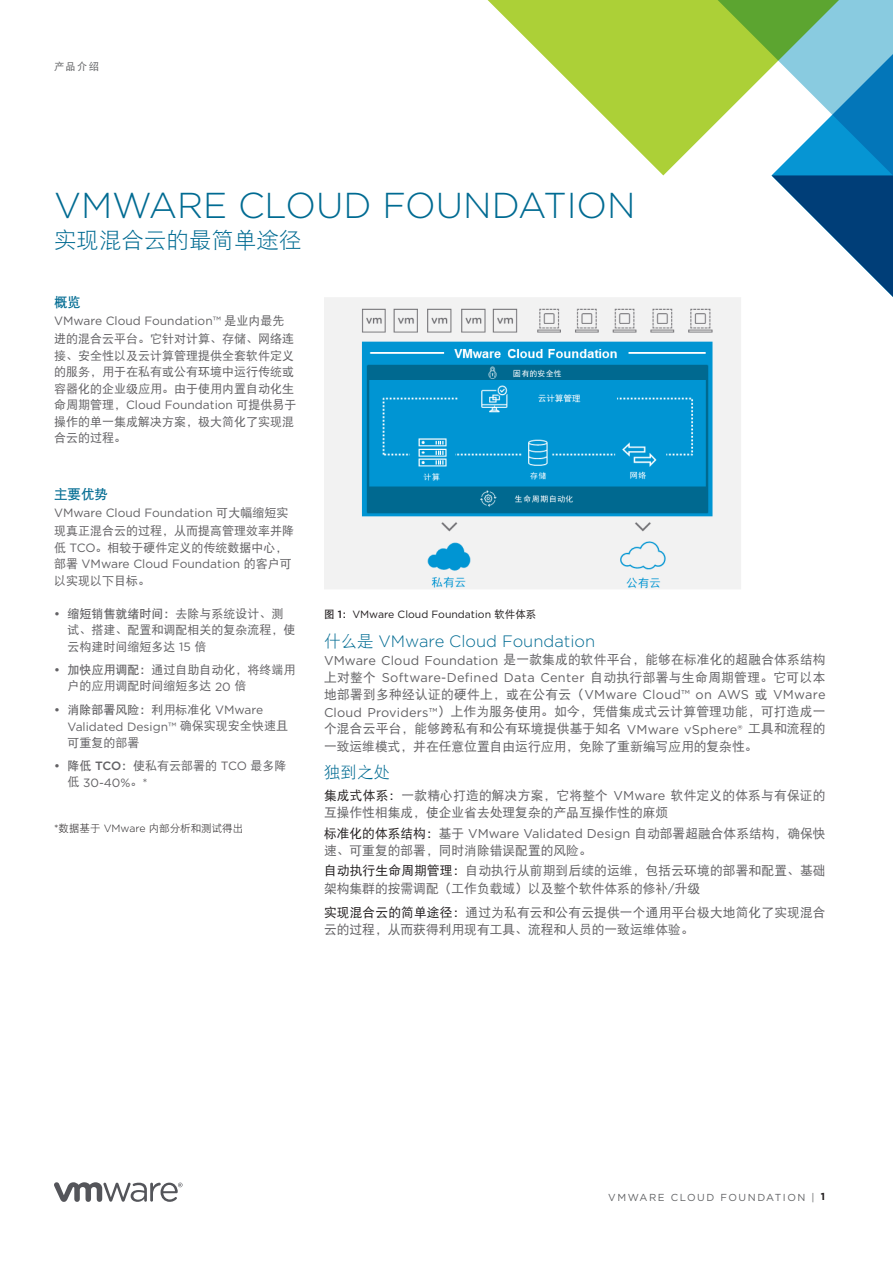
<style>
.page{position:relative;width:893px;height:1263px;background:#fff}
.page>*{position:absolute;margin:0;border:0;box-sizing:border-box;transform-origin:0 0}
.t1{font:300 36px "Gotham";color:#006b92}
.t2{font:22.5px "DFP Hei W3";color:#006b92}
.t3{font:300 16.5px "Gotham";color:#006b92}
.t4{font:16.5px "DFP Hei W3";color:#006b92}
.t5{font:13.5px "DFP Hei W7";color:#006b92}
.t6{font:12.75px/17.2px "DFP Hei W5";letter-spacing:.01em;color:#636265}
.t7{font:12.75px/17.2px "Gotham";letter-spacing:.02em;color:#636265}
.t8{font:12.75px "Gotham";color:#636265}
.t9{font:12px/16.5px "DFP Hei W5";color:#636265}
.t10{font:12px "Gotham";color:#636265}
.t11{font:12px "DFP Hei W7";color:#636265}
.t12{font:10.5px "Gotham";color:#231f20}
.t13{font:10.5px "DFP Hei W3";color:#231f20}
.t14{font:10.2px "Gotham";letter-spacing:.15em;color:#636466}
.t15{font:10.2px "DFP Hei W5";color:#636466}
.s1{font-family:"DFP Hei W5"}
.s2{font-family:"Gotham"}
.s3{font-family:"Gotham";font-weight:500}
.s4{font-family:"DFP Hei W7"}
.s5{font-family:"Gotham";font-weight:300}
.s6{font-weight:500}
.s7{font-family:"DFP Hei W3";font-weight:400}
.s8{color:#231f20}
.s9{font-family:"DFP Hei W5";color:#231f20}
.s10{font-weight:700;color:#231f20}
</style>
<div class="page">
<svg style="left:54px;top:1182px;width:129px;height:20px"></svg>
<svg style="left:487px;top:0;width:217px;height:175px;fill:#acd037"></svg>
<svg style="left:704px;top:0;width:189px;height:297px"></svg>
<img style="left:324px;top:297px;width:417px;height:292px">
<p class="t15" style="left:54px;top:60px;width:47px">产品介绍</p>
<h1 class="t1" style="left:54px;top:182px;width:583px">VMWARE CLOUD FOUNDATION</h1>
<h2 class="t2" style="left:54px;top:229px;width:249px">实现混合云的最简单途径</h2>
<p class="t5" style="left:54px;top:295px;width:28px">概览</p>
<p class="t10" style="left:54px;top:313px;width:232px">VMware Cloud Foundation™ <span class="s1">是业内最先</span></p>
<p class="t9" style="left:54px;top:330px;width:241px;text-align:justify">进的混合云平台。它针对计算、存储、网络连接、安全性以及云计算管理提供全套软件定义的服务，用于在私有或公有环境中运行传统或容器化的企业级应用。由于使用内置自动化生</p>
<p class="t10" style="left:54px;top:397px;width:244px"><span class="s1">命周期管理，</span>Cloud Foundation <span class="s1">可提供易于</span></p>
<p class="t9" style="left:54px;top:413px;width:241px">操作的单一集成解决方案，极大简化了实现混合云的过程。</p>
<p class="t5" style="left:54px;top:487px;width:55px">主要优势</p>
<p class="t10" style="left:54px;top:505px;width:236px">VMware Cloud Foundation <span class="s1">可大幅缩短实</span></p>
<p class="t9" style="left:54px;top:522px;width:241px">现真正混合云的过程，从而提高管理效率并降低 <span class="s2">TCO</span>。相较于硬件定义的传统数据中心，</p>
<p class="t10" style="left:54px;top:556px;width:239px"><span class="s1">部署</span> VMware Cloud Foundation <span class="s1">的客户可</span></p>
<p class="t9" style="left:54px;top:572px;width:97px">以实现以下目标。</p>
<p class="t11" style="left:54px;top:607px;width:231px"><span class="s3">•</span> 缩短销售就绪时间：<span class="s1">去除与系统设计、测</span></p>
<p class="t9" style="left:68px;top:621px;width:229px">试、搭建、配置和调配相关的复杂流程，使云构建时间缩短多达 <span class="s2">15</span> 倍</p>
<p class="t9" style="left:68px;top:661px;width:229px;text-indent:-14px"><span class="s3">•</span> <span class="s4">加快应用调配：</span>通过自助自动化，将终端用户的应用调配时间缩短多达 <span class="s2">20</span> 倍</p>
<p class="t11" style="left:54px;top:703px;width:211px"><span class="s3">•</span> 消除部署风险：<span class="s1">利用标准化</span> <span class="s2">VMware</span></p>
<p class="t10" style="left:68px;top:718px;width:222px">Validated Design™ <span class="s1">确保实现安全快速且</span></p>
<p class="t9" style="left:68px;top:734px;width:73px">可重复的部署</p>
<p class="t9" style="left:54px;top:757px;width:234px"><span class="s3">•</span> <span class="s4">降低</span> <span class="s3">TCO</span><span class="s4">：</span>使私有云部署的 <span class="s2">TCO</span> 最多降</p>
<p class="t10" style="left:68px;top:775px;width:82px"><span class="s1">低</span> 30-40%<span class="s1">。</span>*</p>
<p class="t13" style="left:54px;top:822px;width:191px"><span class="s5">*</span> 数据基于 <span class="s5">VMware</span> 内部分析和测试得出</p>
<p class="t12" style="left:324px;top:608px;width:214px"><span class="s4">图</span> <span class="s6">1</span><span class="s4">：</span>VMware Cloud Foundation <span class="s1">软件体系</span></p>
<p class="t3" style="left:324px;top:631px;width:273px"><span class="s7">什么是</span> VMware Cloud Foundation</p>
<p class="t6" style="left:324px;top:651px;width:503px"><span class="s2">VMware Cloud Foundation</span> 是一款集成的软件平台，能够在标准化的超融合体系结构</p>
<p class="t7" style="left:324px;top:669px;width:503px"><span class="s1">上对整个</span> Software-Defined Data Center <span class="s1">自动执行部署与生命周期管理。它可以本地部署到多种经认证的硬件上，或在公有云（</span>VMware Cloud™ on AWS <span class="s1">或</span> VMware</p>
<p class="t6" style="left:324px;top:703px;width:503px;text-align:justify"><span class="s2">Cloud Providers™</span>）上作为服务使用。如今，凭借集成式云计算管理功能，可打造成一个混合云平台，能够跨私有和公有环境提供基于知名 <span class="s2">VMware vSphere®</span> 工具和流程的一致运维模式，并在任意位置自由运行应用，免除了重新编写应用的复杂性。</p>
<p class="t4" style="left:324px;top:764px;width:67px">独到之处</p>
<p class="t6" style="left:324px;top:786px;width:503px"><span class="s8">集成式体系：</span>一款精心打造的解决方案，它将整个 <span class="s2">VMware</span> 软件定义的体系与有保证的互操作性相集成，使企业省去处理复杂的产品互操作性的麻烦</p>
<p class="t8" style="left:324px;top:825px;width:503px"><span class="s9">标准化的体系结构：</span><span class="s1">基于</span> VMware Validated Design <span class="s1">自动部署超融合体系结构，确保快</span></p>
<p class="t6" style="left:324px;top:840px;width:503px;line-height:20.5px">速、可重复的部署，同时消除错误配置的风险。<br><span class="s8">自动执行生命周期管理：</span>自动执行从前期到后续的运维，包括云环境的部署和配置、基础</p>
<p class="t6" style="left:324px;top:876px;width:503px;line-height:24px">架构集群的按需调配（工作负载域）以及整个软件体系的修补<span class="s2">/</span>升级<br><span class="s8">实现混合云的简单途径：</span>通过为私有云和公有云提供一个通用平台极大地简化了实现混合</p>
<p class="t6" style="left:324px;top:920px;width:371px">云的过程，从而获得利用现有工具、流程和人员的一致运维体验。</p>
<p class="t14" style="left:608px;top:1190px;width:218px">VMWARE CLOUD FOUNDATION | <span class="s10">1</span></p>
</div>
